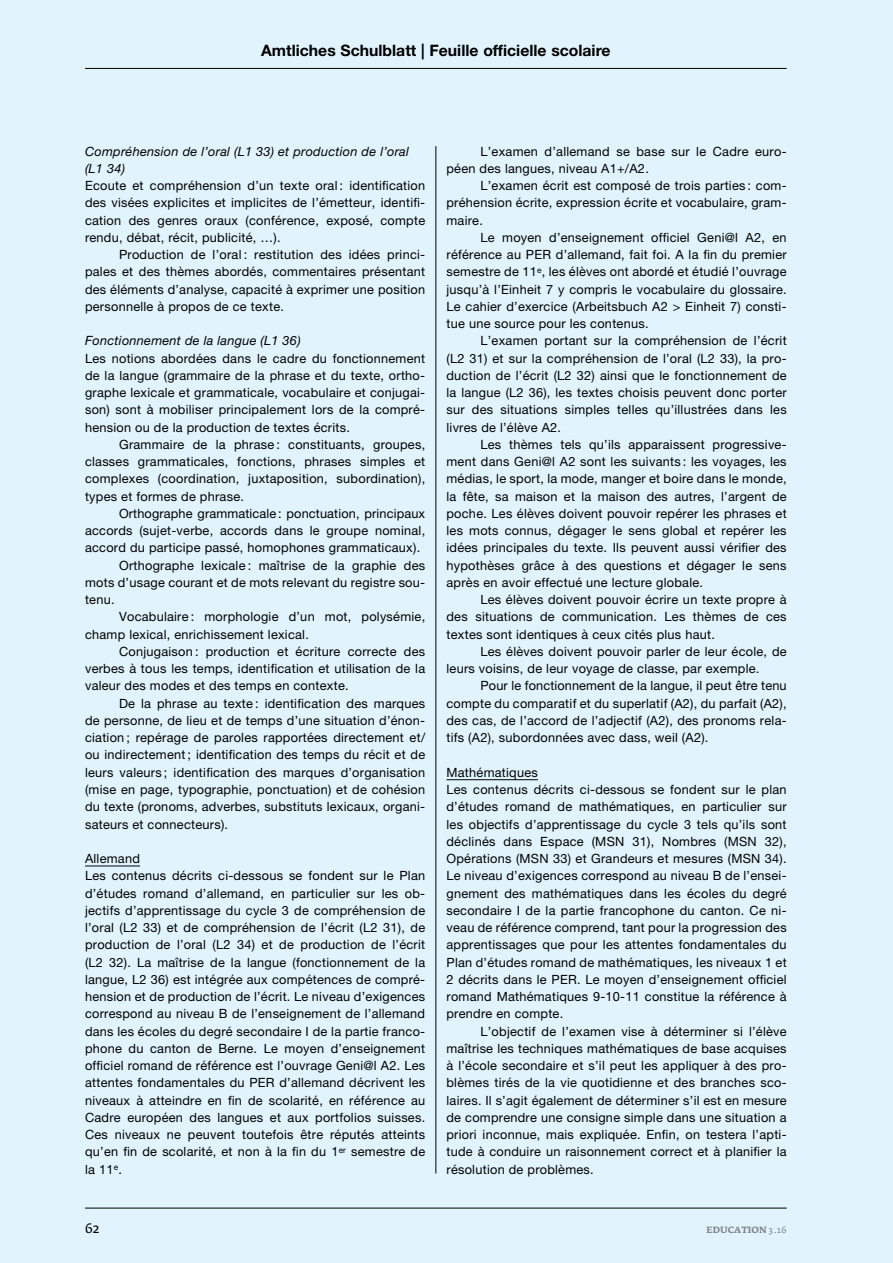
<style>
.page{position:relative;width:893px;height:1263px;background:#e1f4fd}
.page>*{position:absolute;margin:0;border:0;box-sizing:border-box;transform-origin:0 0}
.t1{font:700 15.75px "Helvetica Neue LT Std";color:#000}
.t2{font:13.5px "Fedra Serif A Std";color:#000}
.t3{font:12.75px/17.2px "Helvetica Neue LT Std";letter-spacing:.02em;color:#000;text-align:justify}
.t4{font:italic 12.75px/17.2px "Helvetica Neue LT Std";letter-spacing:.02em;color:#000}
.t5{font:700 9px "Fedra Serif A Std";letter-spacing:.015em;color:#808285}
.s1{font-weight:400}
</style>
<div class="page">
<hr style="left:85px;top:68px;width:702px;height:1px;background:#000">
<hr style="left:85px;top:1208px;width:702px;height:1px;background:#000">
<hr style="left:436px;top:146px;width:1px;height:1027px;background:#000">
<hr style="left:85px;top:866px;width:55px;height:1px;background:#000">
<hr style="left:446px;top:779px;width:92px;height:1px;background:#000">
<p class="t1" style="left:261px;top:41px;width:351px">Amtliches Schulblatt | Feuille officielle scolaire</p>
<p class="t4" style="left:85px;top:142px;width:325px">Compréhension de l’oral (L1 33) et production de l’oral (L1 34)</p>
<p class="t3" style="left:85px;top:177px;width:342px">Ecoute et compréhension d’un texte oral : identification des visées explicites et implicites de l’émetteur, identifi&shy;cation des genres oraux (conférence, exposé, compte rendu, débat, récit, publicité, …).</p>
<p class="t3" style="left:85px;top:246px;width:342px;text-indent:34px">Production de l’oral : restitution des idées princi&shy;pales et des thèmes abordés, commentaires présentant des éléments d’analyse, capacité à exprimer une position personnelle à propos de ce texte.</p>
<p class="t4" style="left:85px;top:332px;width:217px">Fonctionnement de la langue (L1 36)</p>
<p class="t3" style="left:85px;top:349px;width:342px">Les notions abordées dans le cadre du fonctionnement de la langue (grammaire de la phrase et du texte, ortho&shy;graphe lexicale et grammaticale, vocabulaire et conjugai&shy;son) sont à mobiliser principalement lors de la compré&shy;hension ou de la production de textes écrits.</p>
<p class="t3" style="left:85px;top:436px;width:342px;text-indent:34px">Grammaire de la phrase : constituants, groupes, classes grammaticales, fonctions, phrases simples et complexes (coordination, juxtaposition, subordination), types et formes de phrase.</p>
<p class="t3" style="left:119px;top:505px;width:308px">Orthographe grammaticale : ponctuation, principaux</p>
<p class="t3" style="left:85px;top:522px;width:342px">accords (sujet-verbe, accords dans le groupe nominal,</p>
<p class="t3" style="left:85px;top:539px;width:337px">accord du participe passé, homophones grammaticaux).</p>
<p class="t3" style="left:119px;top:556px;width:308px">Orthographe lexicale : maîtrise de la graphie des</p>
<p class="t3" style="left:85px;top:574px;width:342px">mots d’usage courant et de mots relevant du registre sou-</p>
<p class="t3" style="left:85px;top:591px;width:31px">tenu.</p>
<p class="t3" style="left:119px;top:608px;width:308px">Vocabulaire : morphologie d’un mot, polysémie,</p>
<p class="t3" style="left:85px;top:625px;width:225px">champ lexical, enrichissement lexical.</p>
<p class="t3" style="left:119px;top:643px;width:308px">Conjugaison : production et écriture correcte des</p>
<p class="t3" style="left:85px;top:660px;width:342px">verbes à tous les temps, identification et utilisation de la</p>
<p class="t3" style="left:85px;top:677px;width:265px">valeur des modes et des temps en contexte.</p>
<p class="t3" style="left:119px;top:694px;width:308px">De la phrase au texte : identification des marques</p>
<p class="t3" style="left:85px;top:712px;width:342px">de personne, de lieu et de temps d’une situation d’énon-</p>
<p class="t3" style="left:85px;top:729px;width:342px">ciation ; repérage de paroles rapportées directement et/</p>
<p class="t3" style="left:85px;top:746px;width:342px">ou indirectement ; identification des temps du récit et de</p>
<p class="t3" style="left:85px;top:763px;width:342px">leurs valeurs ; identification des marques d’organisation</p>
<p class="t3" style="left:85px;top:781px;width:342px">(mise en page, typographie, ponctuation) et de cohésion</p>
<p class="t3" style="left:85px;top:798px;width:342px">du texte (pronoms, adverbes, substituts lexicaux, organi-</p>
<p class="t3" style="left:85px;top:815px;width:145px">sateurs et connecteurs).</p>
<p class="t3" style="left:85px;top:850px;width:342px;text-align:left">Allemand<br>Les contenus décrits ci-dessous se fondent sur le Plan d’études romand d’allemand, en particulier sur les ob&shy;jectifs d’apprentissage du cycle 3 de compréhension de l’oral (L2 33) et de compréhension de l’écrit (L2 31), de production de l’oral (L2 34) et de production de l’écrit (L2 32). La maîtrise de la langue (fonctionnement de la langue, L2 36) est intégrée aux compétences de compré&shy;hension et de production de l’écrit. Le niveau d’exigences correspond au niveau B de l’enseignement de l’allemand dans les écoles du degré secondaire I de la partie franco&shy;phone du canton de Berne. Le moyen d’enseignement officiel romand de référence est l’ouvrage Geni@l A2. Les attentes fondamentales du PER d’allemand décrivent les niveaux à atteindre en fin de scolarité, en référence au Cadre européen des langues et aux portfolios suisses.<br>Ces niveaux ne peuvent toutefois être réputés atteints qu’en fin de scolarité, et non à la fin du 1<sup>er</sup> semestre de la 11<sup>e</sup>.</p>
<p class="t2" style="left:85px;top:1221px;width:16px">62</p>
<p class="t3" style="left:446px;top:142px;width:342px;text-indent:34px">L’examen d’allemand se base sur le Cadre euro&shy;péen des langues, niveau A1+/A2.</p>
<p class="t3" style="left:446px;top:177px;width:342px;text-indent:34px">L’examen écrit est composé de trois parties : com&shy;préhension écrite, expression écrite et vocabulaire, gram&shy;maire.</p>
<p class="t3" style="left:446px;top:229px;width:342px;text-indent:34px">Le moyen d’enseignement officiel Geni@l A2, en référence au PER d’allemand, fait foi. A la fin du premier semestre de 11<sup>e</sup>, les élèves ont abordé et étudié l’ouvrage jusqu’à l’Einheit 7 y compris le vocabulaire du glossaire.<br>Le cahier d’exercice (Arbeitsbuch A2 &gt; Einheit 7) consti&shy;tue une source pour les contenus.</p>
<p class="t3" style="left:446px;top:332px;width:342px;text-indent:34px">L’examen portant sur la compréhension de l’écrit (L2 31) et sur la compréhension de l’oral (L2 33), la pro&shy;duction de l’écrit (L2 32) ainsi que le fonctionnement de la langue (L2 36), les textes choisis peuvent donc porter sur des situations simples telles qu’illustrées dans les livres de l’élève A2.</p>
<p class="t3" style="left:446px;top:436px;width:342px;text-indent:34px">Les thèmes tels qu’ils apparaissent progressive&shy;ment dans Geni@l A2 sont les suivants : les voyages, les médias, le sport, la mode, manger et boire dans le monde, la fête, sa maison et la maison des autres, l’argent de poche. Les élèves doivent pouvoir repérer les phrases et les mots connus, dégager le sens global et repérer les idées principales du texte. Ils peuvent aussi vérifier des hypothèses grâce à des questions et dégager le sens après en avoir effectué une lecture globale.</p>
<p class="t3" style="left:446px;top:591px;width:342px;text-indent:34px">Les élèves doivent pouvoir écrire un texte propre à des situations de communication. Les thèmes de ces textes sont identiques à ceux cités plus haut.</p>
<p class="t3" style="left:446px;top:643px;width:342px;text-indent:34px">Les élèves doivent pouvoir parler de leur école, de leurs voisins, de leur voyage de classe, par exemple.</p>
<p class="t3" style="left:446px;top:677px;width:342px;text-indent:34px">Pour le fonctionnement de la langue, il peut être tenu compte du comparatif et du superlatif (A2), du parfait (A2), des cas, de l’accord de l’adjectif (A2), des pronoms rela&shy;tifs (A2), subordonnées avec dass, weil (A2).</p>
<p class="t3" style="left:446px;top:763px;width:342px;text-align:left">Mathématiques<br>Les contenus décrits ci-dessous se fondent sur le plan d’études romand de mathématiques, en particulier sur les objectifs d’apprentissage du cycle 3 tels qu’ils sont déclinés dans Espace (MSN 31), Nombres (MSN 32), Opérations (MSN 33) et Grandeurs et mesures (MSN 34).<br>Le niveau d’exigences correspond au niveau B de l’ensei&shy;gnement des mathématiques dans les écoles du degré secondaire I de la partie francophone du canton. Ce ni&shy;veau de référence comprend, tant pour la progression des apprentissages que pour les attentes fondamentales du Plan d’études romand de mathématiques, les niveaux 1 et 2 décrits dans le PER. Le moyen d’enseignement officiel romand Mathématiques 9-10-11 constitue la référence à prendre en compte.</p>
<p class="t3" style="left:446px;top:1022px;width:342px;text-indent:34px">L’objectif de l’examen vise à déterminer si l’élève maîtrise les techniques mathématiques de base acquises à l’école secondaire et s’il peut les appliquer à des pro&shy;blèmes tirés de la vie quotidienne et des branches sco&shy;laires. Il s’agit également de déterminer s’il est en mesure de comprendre une consigne simple dans une situation a priori inconnue, mais expliquée. Enfin, on testera l’apti&shy;tude à conduire un raisonnement correct et à planifier la résolution de problèmes.</p>
<p class="t5" style="left:706px;top:1225px;width:82px">EDUCATION <span class="s1">3.16</span></p>
</div>
